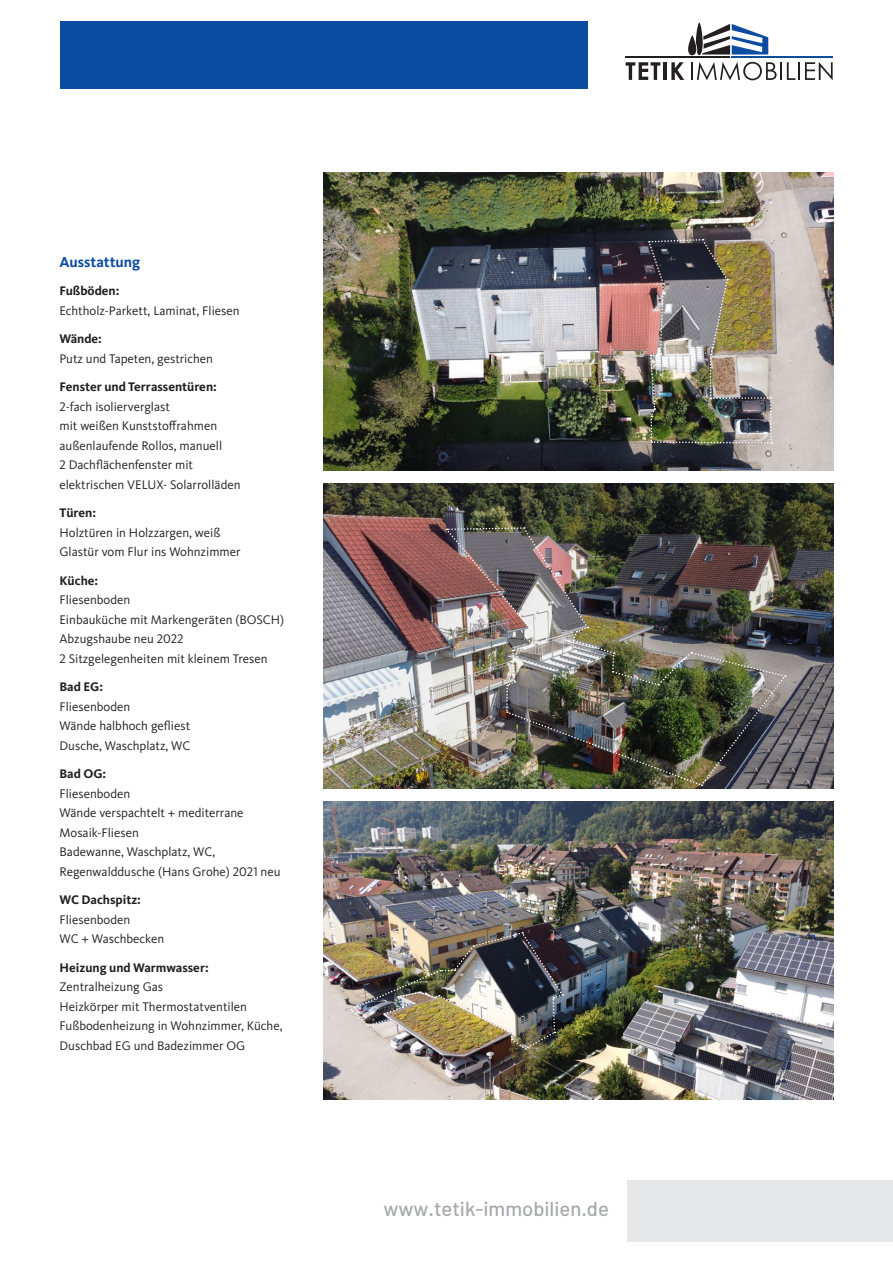
<style>
.page{position:relative;width:893px;height:1263px;background:#fff}
.page>*{position:absolute;margin:0;border:0;box-sizing:border-box;transform-origin:0 0}
.t1{font:500 20.25px "Barlow";color:#a8a9ad}
.t2{font:700 15px "Kievit Pro";color:#0d4da1}
.t3{font:12.9px/19.5px "Kievit Pro";color:#231f20}
.t4{font:700 12.9px "Kievit Pro";color:#231f20}
</style>
<div class="page">
<div style="left:60px;top:21px;width:528px;height:68px;background:#0d4da1"></div>
<div style="left:627px;top:1180px;width:265px;height:61px;background:#e6e7e9"></div>
<hr style="left:732px;top:57px;width:101px;height:1px;background:#0d4da1">
<svg style="left:626px;top:62px;width:34px;height:18px"></svg>
<hr style="left:663px;top:62px;width:4px;height:18px;background:#231f20">
<svg style="left:671px;top:62px;width:13px;height:18px"></svg>
<svg style="left:691px;top:62px;width:142px;height:18px"></svg>
<svg style="left:688px;top:23px;width:80px;height:33px"></svg>
<hr style="left:625px;top:57px;width:105px;height:1px;background:#231f20">
<img style="left:323px;top:484px;width:510px;height:305px">
<img style="left:323px;top:801px;width:510px;height:299px">
<img style="left:323px;top:172px;width:510px;height:299px">
<img style="left:446px;top:526px;width:340px;height:260px">
<img style="left:350px;top:932px;width:213px;height:118px">
<img style="left:648px;top:238px;width:125px;height:206px">
<p class="t2" style="left:60px;top:252px;width:82px">Ausstattung</p>
<p class="t4" style="left:60px;top:283px;width:61px">Fußböden:</p>
<p class="t3" style="left:60px;top:300px;width:182px">Echtholz-Parkett, Laminat, Fliesen</p>
<p class="t4" style="left:60px;top:331px;width:44px">Wände:</p>
<p class="t3" style="left:60px;top:348px;width:155px">Putz und Tapeten, gestrichen</p>
<p class="t4" style="left:60px;top:379px;width:159px">Fenster und Terrassentüren:</p>
<p class="t3" style="left:60px;top:396px;width:183px">2-fach isolierverglast<br>mit weißen Kunststoffrahmen außenlaufende Rollos, manuell<br>2 Dachflächenfenster mit elektrischen VELUX- Solarrolläden</p>
<p class="t4" style="left:60px;top:505px;width:38px">Türen:</p>
<p class="t3" style="left:60px;top:522px;width:183px">Holztüren in Holzzargen, weiß<br>Glastür vom Flur ins Wohnzimmer</p>
<p class="t4" style="left:60px;top:572px;width:40px">Küche:</p>
<p class="t3" style="left:60px;top:590px;width:226px">Fliesenboden<br>Einbauküche mit Markengeräten (BOSCH)<br>Abzugshaube neu 2022<br>2 Sitzgelegenheiten mit kleinem Tresen</p>
<p class="t4" style="left:60px;top:679px;width:45px">Bad EG:</p>
<p class="t3" style="left:60px;top:696px;width:132px">Fliesenboden<br>Wände halbhoch gefliest<br>Dusche, Waschplatz, WC</p>
<p class="t4" style="left:60px;top:766px;width:48px">Bad OG:</p>
<p class="t3" style="left:60px;top:783px;width:223px">Fliesenboden<br>Wände verspachtelt + mediterrane<br>Mosaik-Fliesen<br>Badewanne, Waschplatz, WC,<br>Regenwalddusche (Hans Grohe) 2021 neu</p>
<p class="t4" style="left:60px;top:892px;width:83px">WC Dachspitz:</p>
<p class="t3" style="left:60px;top:909px;width:106px">Fliesenboden<br>WC + Waschbecken</p>
<p class="t4" style="left:60px;top:959px;width:151px">Heizung und Warmwasser:</p>
<p class="t3" style="left:60px;top:977px;width:225px">Zentralheizung Gas<br>Heizkörper mit Thermostatventilen<br>Fußbodenheizung in Wohnzimmer, Küche,<br>Duschbad EG und Badezimmer OG</p>
<h1 class="t1" style="left:383px;top:1196px;width:227px">www.tetik-immobilien.de</h1>
</div>
